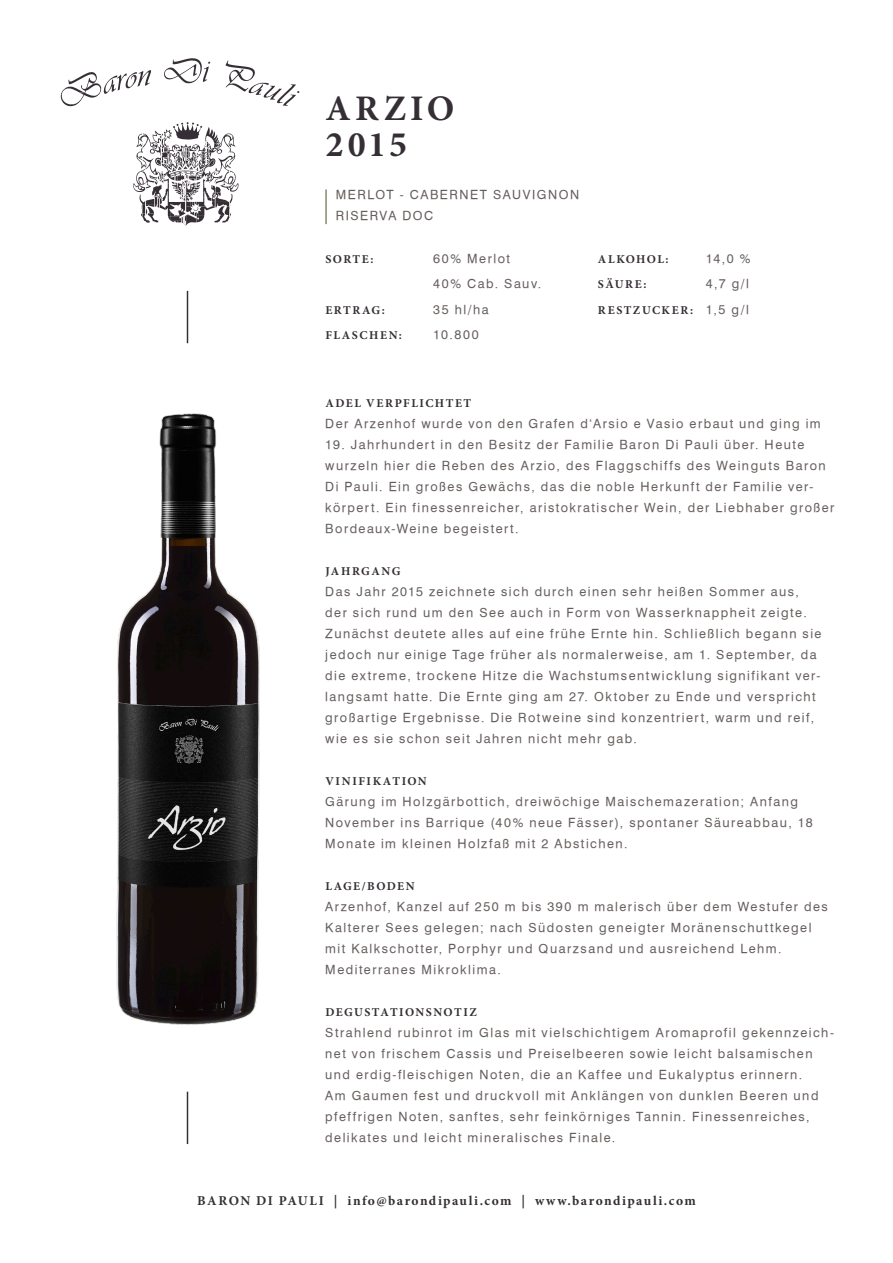
<style>
.page{position:relative;width:893px;height:1263px;background:#fff}
.page>*{position:absolute;margin:0;border:0;box-sizing:border-box;transform-origin:0 0}
.Fließtext{font:700 36px/36px "Minion Pro";letter-spacing:.11em;color:#352f35}
.t1{font:700 13.5px "Minion Pro";letter-spacing:.105em;color:#352f35}
.Fließtext-2{font:12.75px/21px "Geneva";letter-spacing:.115em;color:#655e5c}
.Fließtext-3{font:700 12px "Minion Pro";letter-spacing:.125em;color:#352f35}
.Fließtext-4{font:700 12px "Minion Pro";letter-spacing:.105em;color:#352f35}
.s1{font-family:"Geneva";font-weight:400;font-size:12.75px;color:#655e5c}
</style>
<div class="page">
<svg style="left:133px;top:122px;width:105px;height:103px"></svg>
<svg style="left:60px;top:70px;width:91px;height:36px"></svg>
<svg style="left:164px;top:58px;width:46px;height:25px"></svg>
<svg style="left:226px;top:61px;width:73px;height:45px"></svg>
<hr style="left:187px;top:291px;width:1px;height:52px;background:#352f35">
<hr style="left:187px;top:1092px;width:1px;height:52px;background:#352f35">
<hr style="left:326px;top:189px;width:1px;height:35px;background:#4e4e25">
<img style="left:116px;top:413px;width:144px;height:611px">
<p class="Fließtext" style="left:325px;top:90px;width:130px">ARZIO<br>2015</p>
<p class="Fließtext-2" style="left:336px;top:184px;width:245px">MERLOT - CABERNET SAUVIGNON<br>RISERVA DOC</p>
<p class="Fließtext-3" style="left:325px;top:250px;width:50px">SORTE:</p>
<p class="Fließtext-2" style="left:433px;top:248px;width:78px">60% Merlot</p>
<p class="Fließtext-2" style="left:433px;top:273px;width:110px">40% Cab. Sauv.</p>
<p class="Fließtext-3" style="left:325px;top:301px;width:61px">ERTRAG:</p>
<p class="Fließtext-2" style="left:433px;top:299px;width:57px">35 hl/ha</p>
<p class="Fließtext-3" style="left:325px;top:327px;width:78px">FLASCHEN:</p>
<p class="Fließtext-2" style="left:433px;top:324px;width:47px">10.800</p>
<p class="Fließtext-4" style="left:598px;top:250px;width:72px">ALKOHOL:</p>
<p class="Fließtext-2" style="left:706px;top:248px;width:46px">14,0 %</p>
<p class="Fließtext-3" style="left:598px;top:276px;width:50px">SÄURE:</p>
<p class="Fließtext-2" style="left:706px;top:273px;width:45px">4,7 g/l</p>
<p class="Fließtext-3" style="left:598px;top:301px;width:153px">RESTZUCKER: <span class="s1">1,5 g/l</span></p>
<p class="Fließtext-3" style="left:325px;top:394px;width:147px">ADEL VERPFLICHTET</p>
<p class="Fließtext-2" style="left:325px;top:413px;width:497px">Der Arzenhof wurde von den Grafen d‘Arsio e Vasio erbaut und ging im</p>
<p class="Fließtext-2" style="left:325px;top:434px;width:511px">19. Jahrhundert in den Besitz der Familie Baron Di Pauli über. Heute wurzeln hier die Reben des Arzio, des Flaggschiffs des Weinguts Baron Di Pauli. Ein großes Gewächs, das die noble Herkunft der Familie ver&shy;körpert. Ein finessenreicher, aristokratischer Wein, der Liebhaber großer Bordeaux-Weine begeistert.</p>
<p class="Fließtext-3" style="left:325px;top:562px;width:77px">JAHRGANG</p>
<p class="Fließtext-2" style="left:325px;top:581px;width:498px">Das Jahr 2015 zeichnete sich durch einen sehr heißen Sommer aus, der sich rund um den See auch in Form von Wasserknappheit zeigte.<br>Zunächst deutete alles auf eine frühe Ernte hin. Schließlich begann sie jedoch nur einige Tage früher als normalerweise, am 1. September, da die extreme, trockene Hitze die Wachstumsentwicklung signifikant ver&shy;langsamt hatte. Die Ernte ging am 27. Oktober zu Ende und verspricht großartige Ergebnisse. Die Rotweine sind konzentriert, warm und reif, wie es sie schon seit Jahren nicht mehr gab.</p>
<p class="Fließtext-3" style="left:325px;top:772px;width:103px">VINIFIKATION</p>
<p class="Fließtext-2" style="left:325px;top:791px;width:489px">Gärung im Holzgärbottich, dreiwöchige Maischemazeration; Anfang<br>November ins Barrique (40% neue Fässer), spontaner Säureabbau, 18<br>Monate im kleinen Holzfaß mit 2 Abstichen.</p>
<p class="Fließtext-3" style="left:325px;top:877px;width:91px">LAGE/BODEN</p>
<p class="Fließtext-2" style="left:325px;top:896px;width:504px">Arzenhof, Kanzel auf 250 m bis 390 m malerisch über dem Westufer des<br>Kalterer Sees gelegen; nach Südosten geneigter Moränenschuttkegel mit Kalkschotter, Porphyr und Quarzsand und ausreichend Lehm.</p>
<p class="Fließtext-2" style="left:325px;top:959px;width:177px">Mediterranes Mikroklima.</p>
<p class="Fließtext-3" style="left:325px;top:1003px;width:153px">DEGUSTATIONSNOTIZ</p>
<p class="Fließtext-2" style="left:325px;top:1022px;width:510px">Strahlend rubinrot im Glas mit vielschichtigem Aromaprofil gekennzeich&shy;net von frischem Cassis und Preiselbeeren sowie leicht balsamischen und erdig-fleischigen Noten, die an Kaffee und Eukalyptus erinnern.<br>Am Gaumen fest und druckvoll mit Anklängen von dunklen Beeren und pfeffrigen Noten, sanftes, sehr feinkörniges Tannin. Finessenreiches, delikates und leicht mineralisches Finale.</p>
<p class="t1" style="left:197px;top:1191px;width:500px">BARON DI PAULI | info@barondipauli.com | www.barondipauli.com</p>
</div>
